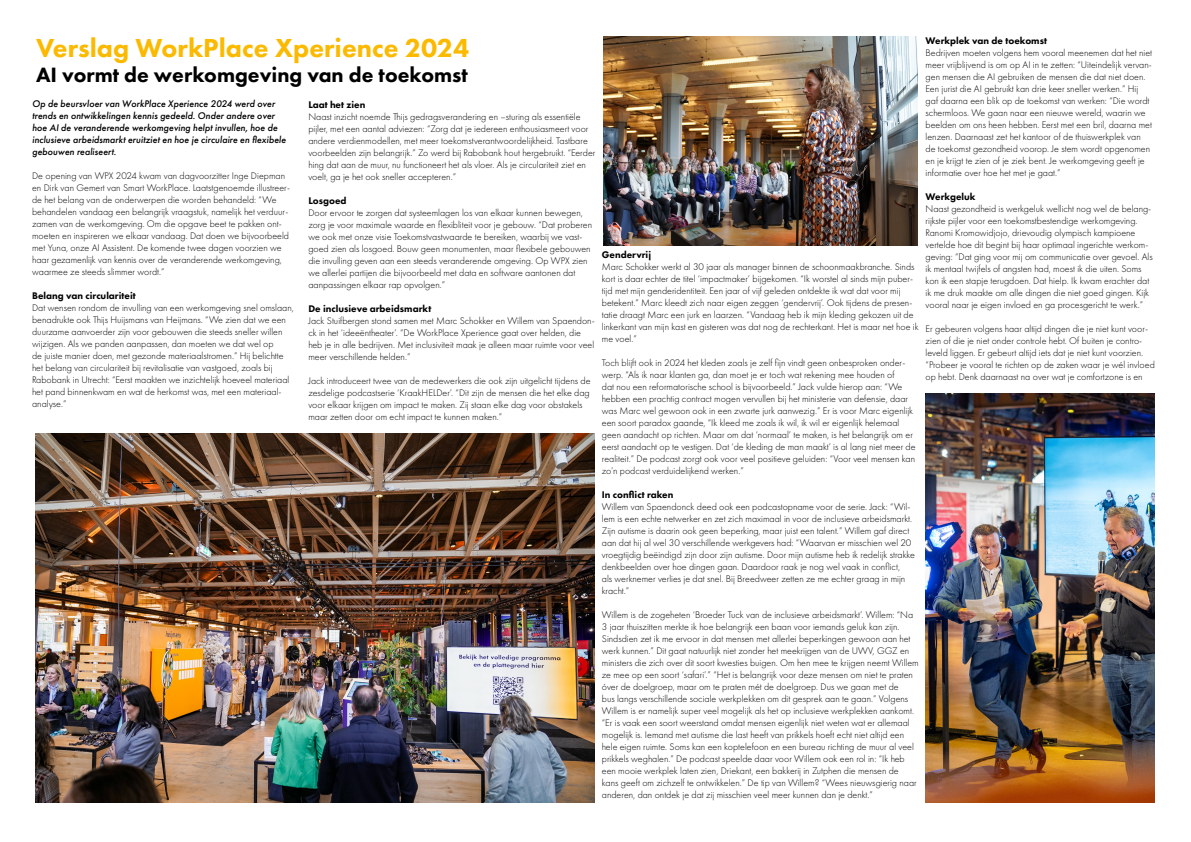
<style>
.page{position:relative;width:1191px;height:842px;background:#fff}
.page>*{position:absolute;margin:0;border:0;box-sizing:border-box;transform-origin:0 0}
.t1{font:800 27px "Futura PT";color:#fbba00}
.t2{font:800 21.5px "Futura PT";color:#000}
.t3{font:300 10px/12px "Futura PT";color:#000}
.t4{font:italic 500 10px/12px "Futura PT";color:#000}
.t5{font:800 10px "Futura PT";color:#000}
</style>
<div class="page">
<img style="left:35px;top:434px;width:560px;height:368px">
<img style="left:603px;top:36px;width:314px;height:210px">
<img style="left:925px;top:393px;width:230px;height:409px">
<p class="t5" style="left:925px;top:34px;width:123px">Werkplek van de toekomst</p>
<p class="t3" style="left:925px;top:46px;width:228px">Bedrijven moeten volgens hem vooral meenemen dat het niet meer vrijblijvend is om op AI in te zetten: “Uiteindelijk vervan&shy;gen mensen die AI gebruiken de mensen die dat niet doen.<br>Een jurist die AI gebruikt kan drie keer sneller werken.” Hij gaf daarna een blik op de toekomst van werken: “Die wordt schermloos. We gaan naar een nieuwe wereld, waarin we beelden om ons heen hebben. Eerst met een bril, daarna met lenzen. Daarnaast zet het kantoor of de thuiswerkplek van de toekomst gezondheid voorop. Je stem wordt opgenomen en je krijgt te zien of je ziek bent. Je werkomgeving geeft je informatie over hoe het met je gaat.”</p>
<p class="t5" style="left:925px;top:190px;width:51px">Werkgeluk</p>
<p class="t3" style="left:925px;top:202px;width:229px">Naast gezondheid is werkgeluk wellicht nog wel de belang&shy;rijkste pijler voor een toekomstbestendige werkomgeving.<br>Ranomi Kromowidjojo, drievoudig olympisch kampioene vertelde hoe dit begint bij haar optimaal ingerichte werkom&shy;geving: “Dat ging voor mij om communicatie over gevoel. Als ik mentaal twijfels of angsten had, moest ik die uiten. Soms kon ik een stapje terugdoen. Dat hielp. Ik kwam erachter dat ik me druk maakte om alle dingen die niet goed gingen. Kijk vooral naar je eigen invloed en ga procesgericht te werk.”</p>
<p class="t3" style="left:925px;top:322px;width:231px">Er gebeuren volgens haar altijd dingen die je niet kunt voor&shy;zien of die je niet onder controle hebt. Of buiten je contro&shy;leveld liggen. Er gebeurt altijd iets dat je niet kunt voorzien. “Probeer je vooral te richten op de zaken waar je wél invloed op hebt. Denk daarnaast na over wat je comfortzone is en</p>
<h1 class="t1" style="left:36px;top:31px;width:435px">Verslag WorkPlace Xperience 2024</h1>
<h2 class="t2" style="left:36px;top:62px;width:433px">AI vormt de werkomgeving van de toekomst</h2>
<p class="t4" style="left:32px;top:98px;width:255px">Op de beursvloer van WorkPlace Xperience 2024 werd over trends en ontwikkelingen kennis gedeeld. Onder andere over hoe AI de veranderende werkomgeving helpt invullen, hoe de inclusieve arbeidsmarkt eruitziet en hoe je circulaire en flexibele gebouwen realiseert.</p>
<p class="t3" style="left:32px;top:170px;width:259px">De opening van WPX 2024 kwam van dagvoorzitter Inge Diepman en Dirk van Gemert van Smart WorkPlace. Laatstgenoemde illustreer&shy;de het belang van de onderwerpen die worden behandeld: “We behandelen vandaag een belangrijk vraagstuk, namelijk het verduur&shy;zamen van de werkomgeving. Om die opgave beet te pakken ont&shy;moeten en inspireren we elkaar vandaag. Dat doen we bijvoorbeeld met Yuna, onze AI Assistent. De komende twee dagen voorzien we haar gezamenlijk van kennis over de veranderende werkomgeving, waarmee ze steeds slimmer wordt.”</p>
<p class="t5" style="left:32px;top:289px;width:105px">Belang van circulariteit</p>
<p class="t3" style="left:32px;top:302px;width:263px">Dat wensen rondom de invulling van een werkomgeving snel omslaan, benadrukte ook Thijs Huijsmans van Heijmans. “We zien dat we een duurzame aanvoerder zijn voor gebouwen die steeds sneller willen wijzigen. Als we panden aanpassen, dan moeten we dat wel op<br>de juiste manier doen, met gezonde materiaalstromen.” Hij belichtte het belang van circulariteit bij revitalisatie van vastgoed, zoals bij Rabobank in Utrecht: “Eerst maakten we inzichtelijk hoeveel materiaal het pand binnenkwam en wat de herkomst was, met een materiaal&shy;analyse.”</p>
<p class="t5" style="left:308px;top:98px;width:58px">Laat het zien</p>
<p class="t3" style="left:308px;top:110px;width:288px">Naast inzicht noemde Thijs gedragsverandering en –sturing als essentiële pijler, met een aantal adviezen: “Zorg dat je iedereen enthousiasmeert voor andere verdienmodellen, met meer toekomstverantwoordelijkheid. Tastbare voorbeelden zijn belangrijk.” Zo werd bij Rabobank hout hergebruikt. “Eerder hing dat aan de muur, nu functioneert het als vloer. Als je circulariteit ziet en voelt, ga je het ook sneller accepteren.”</p>
<p class="t5" style="left:308px;top:194px;width:40px">Losgoed</p>
<p class="t3" style="left:308px;top:206px;width:285px">Door ervoor te zorgen dat systeemlagen los van elkaar kunnen bewegen, zorg je voor maximale waarde en flexibliteit voor je gebouw. “Dat proberen we ook met onze visie Toekomstvastwaarde te bereiken, waarbij we vast&shy;goed zien als losgoed. Bouw geen monumenten, maar flexibele gebouwen die invulling geven aan een steeds veranderende omgeving. Op WPX zien we allerlei partijen die bijvoorbeeld met data en software aantonen dat aanpassingen elkaar rap opvolgen.”</p>
<p class="t5" style="left:308px;top:302px;width:124px">De inclusieve arbeidsmarkt</p>
<p class="t3" style="left:308px;top:314px;width:288px">Jack Stuifbergen stond samen met Marc Schokker en Willem van Spaendon&shy;ck in het ‘ideeëntheater’. “De WorkPlace Xperience gaat over helden, die heb je in alle bedrijven. Met inclusiviteit maak je alleen maar ruimte voor veel meer verschillende helden.”</p>
<p class="t3" style="left:308px;top:374px;width:284px">Jack introduceert twee van de medewerkers die ook zijn uitgelicht tijdens de zesdelige podcastserie ‘KraakHELDer’. “Dit zijn de mensen die het elke dag voor elkaar krijgen om impact te maken. Zij staan elke dag voor obstakels maar zetten door om echt impact te kunnen maken.”</p>
<p class="t5" style="left:602px;top:248px;width:51px">Gendervrij</p>
<p class="t3" style="left:602px;top:261px;width:318px">Marc Schokker werkt al 30 jaar als manager binnen de schoonmaakbranche. Sinds kort is daar echter de titel ‘impactmaker’ bijgekomen. “Ik worstel al sinds mijn puber&shy;tijd met mijn genderidentiteit. Een jaar of vijf geleden ontdekte ik wat dat voor mij betekent.” Marc kleedt zich naar eigen zeggen ‘gendervrij’. Ook tijdens de presen&shy;tatie draagt Marc een jurk en laarzen. “Vandaag heb ik mijn kleding gekozen uit de linkerkant van mijn kast en gisteren was dat nog de rechterkant. Het is maar net hoe ik me voel.”</p>
<p class="t3" style="left:602px;top:357px;width:315px">Toch blijft ook in 2024 het kleden zoals je zelf fijn vindt geen onbesproken onder&shy;werp. “Als ik naar klanten ga, dan moet je er toch wat rekening mee houden of<br>dat nou een reformatorische school is bijvoorbeeld.” Jack vulde hierop aan: “We hebben een prachtig contract mogen vervullen bij het ministerie van defensie, daar was Marc wel gewoon ook in een zwarte jurk aanwezig.” Er is voor Marc eigenlijk een soort paradox gaande, “Ik kleed me zoals ik wil, ik wil er eigenlijk helemaal geen aandacht op richten. Maar om dat ‘normaal’ te maken, is het belangrijk om er eerst aandacht op te vestigen. Dat ‘de kleding de man maakt’ is al lang niet meer de realiteit.” De podcast zorgt ook voor veel positieve geluiden: “Voor veel mensen kan zo’n podcast verduidelijkend werken.”</p>
<p class="t5" style="left:602px;top:488px;width:73px">In conflict raken</p>
<p class="t3" style="left:602px;top:501px;width:314px">Willem van Spaendonck deed ook een podcastopname voor de serie. Jack: “Wil&shy;lem is een echte netwerker en zet zich maximaal in voor de inclusieve arbeidsmarkt.<br>Zijn autisme is daarin ook geen beperking, maar juist een talent.” Willem gaf direct aan dat hij al wel 30 verschillende werkgevers had: “Waarvan er misschien wel 20 vroegtijdig beëindigd zijn door zijn autisme. Door mijn autisme heb ik redelijk strakke denkbeelden over hoe dingen gaan. Daardoor raak je nog wel vaak in conflict,<br>als werknemer verlies je dat snel. Bij Breedweer zetten ze me echter graag in mijn kracht.”</p>
<p class="t3" style="left:602px;top:609px;width:318px">Willem is de zogeheten ‘Broeder Tuck van de inclusieve arbeidsmarkt’. Willem: “Na 3 jaar thuiszitten merkte ik hoe belangrijk een baan voor iemands geluk kan zijn.<br>Sindsdien zet ik me ervoor in dat mensen met allerlei beperkingen gewoon aan het werk kunnen.” Dit gaat natuurlijk niet zonder het meekrijgen van de UWV, GGZ en ministers die zich over dit soort kwesties buigen. Om hen mee te krijgen neemt Willem ze mee op een soort ‘safari’.” “Het is belangrijk voor deze mensen om niet te praten óver de doelgroep, maar om te praten mét de doelgroep. Dus we gaan met de<br>bus langs verschillende sociale werkplekken om dit gesprek aan te gaan.” Volgens Willem is er namelijk super veel mogelijk als het op inclusieve werkplekken aankomt. “Er is vaak een soort weerstand omdat mensen eigenlijk niet weten wat er allemaal mogelijk is. Iemand met autisme die last heeft van prikkels hoeft echt niet altijd een hele eigen ruimte. Soms kan een koptelefoon en een bureau richting de muur al veel prikkels weghalen.” De podcast speelde daar voor Willem ook een rol in: “Ik heb een mooie werkplek laten zien, Driekant, een bakkerij in Zutphen die mensen de<br>kans geeft om zichzelf te ontwikkelen.” De tip van Willem? “Wees nieuwsgierig naar anderen, dan ontdek je dat zij misschien veel meer kunnen dan je denkt.”</p>
</div>
